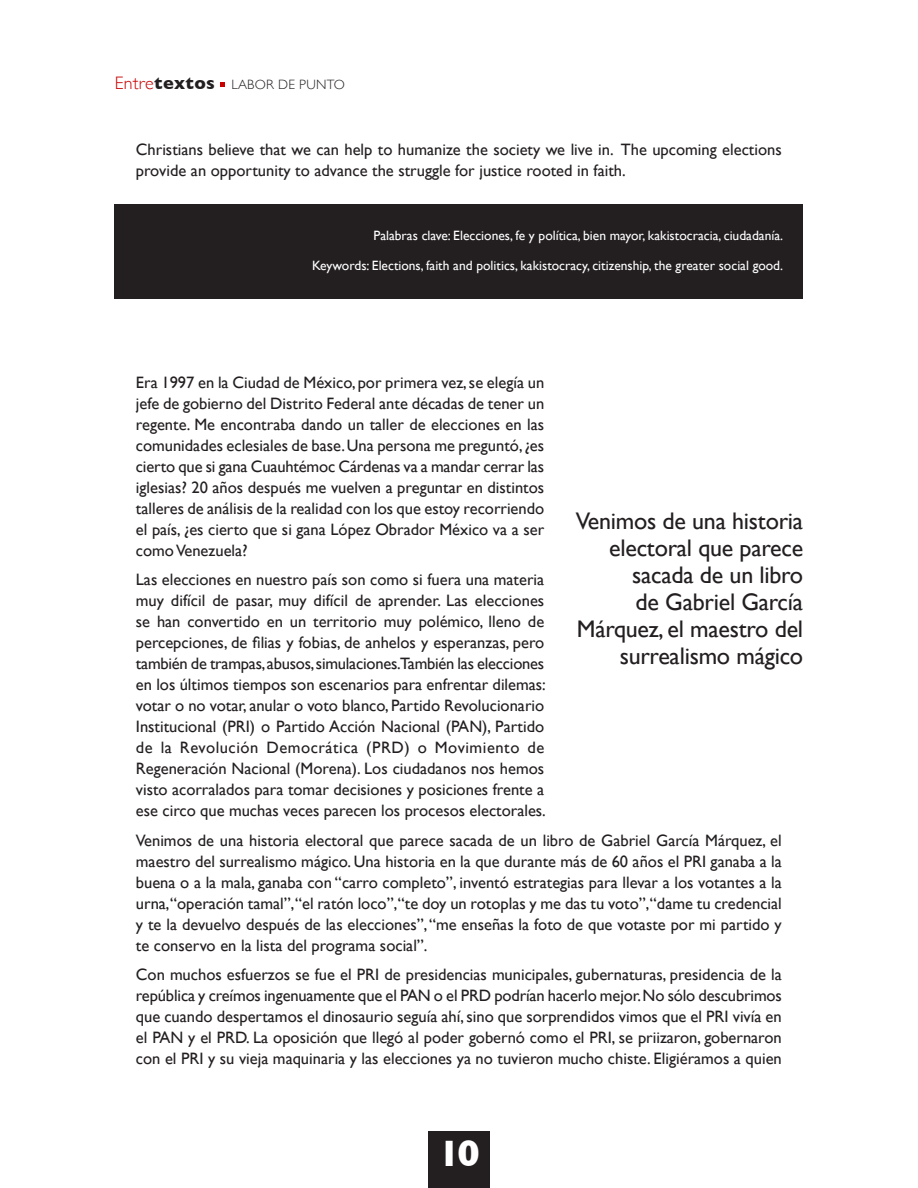
<style>
.page{position:relative;width:918px;height:1188px;background:#fff}
.page>*{position:absolute;margin:0;border:0;box-sizing:border-box;transform-origin:0 0}
.t1{font:700 37.5px "Gill Sans";color:#fff}
._7_BalazosA{font:24px/27px "Gill Sans";letter-spacing:-.01em;color:#231f20;text-align:right}
._1_CUERPO_GENERAL{font:16.5px/21px "Gill Sans";color:#231f20;text-align:justify}
._4_PALABRAS_CLAVE{font:13.5px "Gill Sans";color:#fff}
.t2{font:300 13.5px "Gill Sans";letter-spacing:.02em;color:#231f20}
.s1{font-size:18px;color:#c90000}
.s2{font-weight:700;font-size:18px}
</style>
<div class="page">
<svg style="left:221px;top:82px;width:4px;height:4px"></svg>
<div style="left:428px;top:1131px;width:61px;height:57px;background:#231f20"></div>
<div style="left:115px;top:204px;width:688px;height:95px;background:#231f20"></div>
<p class="t2" style="left:115px;top:74px;width:232px"><span class="s1">Entre</span><span class="s2">textos</span> LABOR DE PUNTO</p>
<p class="_1_CUERPO_GENERAL" style="left:136px;top:139px;width:647px">Christians believe that we can help to humanize the society we live in. The upcoming elections provide an opportunity to advance the struggle for justice rooted in faith.</p>
<p class="_4_PALABRAS_CLAVE" style="left:374px;top:227px;width:411px">Palabras clave: Elecciones, fe y política, bien mayor, kakistocracia, ciudadanía.</p>
<p class="_4_PALABRAS_CLAVE" style="left:312px;top:257px;width:472px">Keywords: Elections, faith and politics, kakistocracy, citizenship, the greater social good.</p>
<p class="_1_CUERPO_GENERAL" style="left:136px;top:371px;width:410px">Era 1997 en la Ciudad de México, por primera vez, se elegía un jefe de gobierno del Distrito Federal ante décadas de tener un regente. Me encontraba dando un taller de elecciones en las comunidades eclesiales de base. Una persona me preguntó, ¿es cierto que si gana Cuauhtémoc Cárdenas va a mandar cerrar las iglesias? 20 años después me vuelven a preguntar en distintos talleres de análisis de la realidad con los que estoy recorriendo el país, ¿es cierto que si gana López Obrador México va a ser como Venezuela?</p>
<p class="_1_CUERPO_GENERAL" style="left:136px;top:569px;width:412px">Las elecciones en nuestro país son como si fuera una materia muy difícil de pasar, muy difícil de aprender. Las elecciones se han convertido en un territorio muy polémico, lleno de percepciones, de filias y fobias, de anhelos y esperanzas, pero también de trampas, abusos, simulaciones.También las elecciones en los últimos tiempos son escenarios para enfrentar dilemas: votar o no votar, anular o voto blanco, Partido Revolucionario Institucional (PRI) o Partido Acción Nacional (PAN), Partido de la Revolución Democrática (PRD) o Movimiento de Regeneración Nacional (Morena). Los ciudadanos nos hemos visto acorralados para tomar decisiones y posiciones frente a ese circo que muchas veces parecen los procesos electorales.</p>
<p class="_1_CUERPO_GENERAL" style="left:136px;top:829px;width:647px">Venimos de una historia electoral que parece sacada de un libro de Gabriel García Márquez, el maestro del surrealismo mágico. Una historia en la que durante más de 60 años el PRI ganaba a la buena o a la mala, ganaba con “carro completo”, inventó estrategias para llevar a los votantes a la urna,“operación tamal”,“el ratón loco”,“te doy un rotoplas y me das tu voto”,“dame tu credencial y te la devuelvo después de las elecciones”, “me enseñas la foto de que votaste por mi partido y te conservo en la lista del programa social”.</p>
<p class="_1_CUERPO_GENERAL" style="left:136px;top:964px;width:648px">Con muchos esfuerzos se fue el PRI de presidencias municipales, gubernaturas, presidencia de la república y creímos ingenuamente que el PAN o el PRD podrían hacerlo mejor. No sólo descubrimos que cuando despertamos el dinosaurio seguía ahí, sino que sorprendidos vimos que el PRI vivía en el PAN y el PRD. La oposición que llegó al poder gobernó como el PRI, se priizaron, gobernaron con el PRI y su vieja maquinaria y las elecciones ya no tuvieron mucho chiste. Eligiéramos a quien</p>
<p class="_7_BalazosA" style="left:576px;top:507px;width:229px">Venimos de una historia electoral que parece sacada de un libro<br>de Gabriel García<br>Márquez, el maestro del surrealismo mágico</p>
<h1 class="t1" style="left:438px;top:1124px;width:43px">10</h1>
</div>
